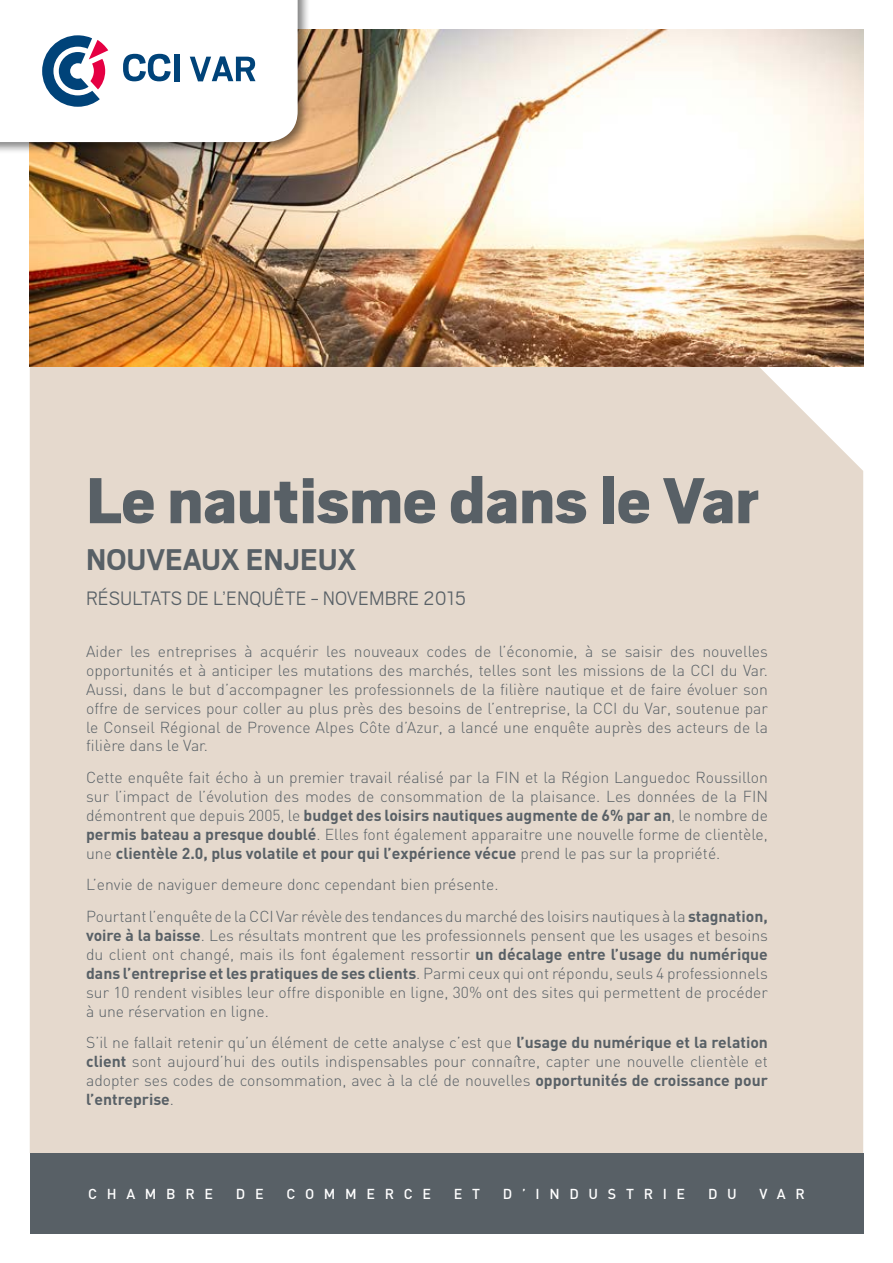
<style>
.page{position:relative;width:893px;height:1263px;background:#fff}
.page>*{position:absolute;margin:0;border:0;box-sizing:border-box;transform-origin:0 0}
.t1{font:900 72px "Scout";color:#586066}
.t2{font:700 33.3px "Scout";color:#586066}
.t3{font:300 21.6px "Scout";color:#586066}
.t4{font:300 15.75px/18.9px "DIN";color:#586066;text-align:justify}
.t5{font:500 14.25px "DIN";letter-spacing:.68em;color:#fff}
.s1{font-weight:700}
</style>
<div class="page">
<div style="left:30px;top:367px;width:833px;height:786px;background:#e5d9cd"></div>
<img style="left:30px;top:30px;width:833px;height:337px">
<div style="left:30px;top:1153px;width:833px;height:80px;background:#586066"></div>
<div style="left:0;top:0;width:310px;height:154px;background:#000;opacity:.5"></div>
<svg style="left:1px;top:0;width:297px;height:142px"></svg>
<img style="left:0;top:0;width:1px;height:410px">
<h1 class="t1" style="left:86px;top:454px;width:675px">Le nautisme dans le Var</h1>
<h2 class="t2" style="left:86px;top:538px;width:272px">NOUVEAUX ENJEUX</h2>
<h3 class="t3" style="left:86px;top:584px;width:382px">RÉSULTATS DE L’ENQUÊTE - NOVEMBRE 2015</h3>
<p class="t4" style="left:86px;top:642px;width:683px">Aider les entreprises à acquérir les nouveaux codes de l’économie, à se saisir des nouvelles opportunités et à anticiper les mutations des marchés, telles sont les missions de la CCI du Var.<br>Aussi, dans le but d’accompagner les professionnels de la filière nautique et de faire évoluer son offre de services pour coller au plus près des besoins de l’entreprise, la CCI du Var, soutenue par le Conseil Régional de Provence Alpes Côte d’Azur, a lancé une enquête auprès des acteurs de la filière dans le Var.</p>
<p class="t4" style="left:86px;top:768px;width:683px">Cette enquête fait écho à un premier travail réalisé par la FIN et la Région Languedoc Roussillon sur l’impact de l’évolution des modes de consommation de la plaisance. Les données de la FIN démontrent que depuis 2005, le <span class="s1">budget des loisirs nautiques augmente de 6% par an</span>, le nombre de <span class="s1">permis bateau a presque doublé</span>. Elles font également apparaitre une nouvelle forme de clientèle, une <span class="s1">clientèle 2.0, plus volatile et pour qui l’expérience vécue</span> prend le pas sur la propriété.</p>
<p class="t4" style="left:86px;top:869px;width:683px;line-height:31.7px">L’envie de naviguer demeure donc cependant bien présente.<br>Pourtant l’enquête de la CCI Var révèle des tendances du marché des loisirs nautiques à la <span class="s1">stagnation,</span></p>
<p class="t4" style="left:86px;top:926px;width:683px"><span class="s1">voire à la baisse</span>. Les résultats montrent que les professionnels pensent que les usages et besoins du client ont changé, mais ils font également ressortir <span class="s1">un décalage entre l’usage du numérique dans l’entreprise et les pratiques de ses clients</span>. Parmi ceux qui ont répondu, seuls 4 professionnels sur 10 rendent visibles leur offre disponible en ligne, 30% ont des sites qui permettent de procéder à une réservation en ligne.</p>
<p class="t4" style="left:86px;top:1033px;width:683px">S’il ne fallait retenir qu’un élément de cette analyse c’est que <span class="s1">l’usage du numérique et la relation client</span> sont aujourd’hui des outils indispensables pour connaître, capter une nouvelle clientèle et adopter ses codes de consommation, avec à la clé de nouvelles <span class="s1">opportunités de croissance pour l’entreprise</span>.</p>
<p class="t5" style="left:88px;top:1185px;width:126px">CHAMBRE</p>
<p class="t5" style="left:236px;top:1185px;width:29px">D E</p>
<p class="t5" style="left:286px;top:1185px;width:146px">COMMERCE</p>
<p class="t5" style="left:454px;top:1185px;width:28px">E T</p>
<p class="t5" style="left:503px;top:1185px;width:184px">D’INDUSTRIE</p>
<p class="t5" style="left:708px;top:1185px;width:30px">D U</p>
<p class="t5" style="left:760px;top:1185px;width:47px">VAR</p>
</div>
